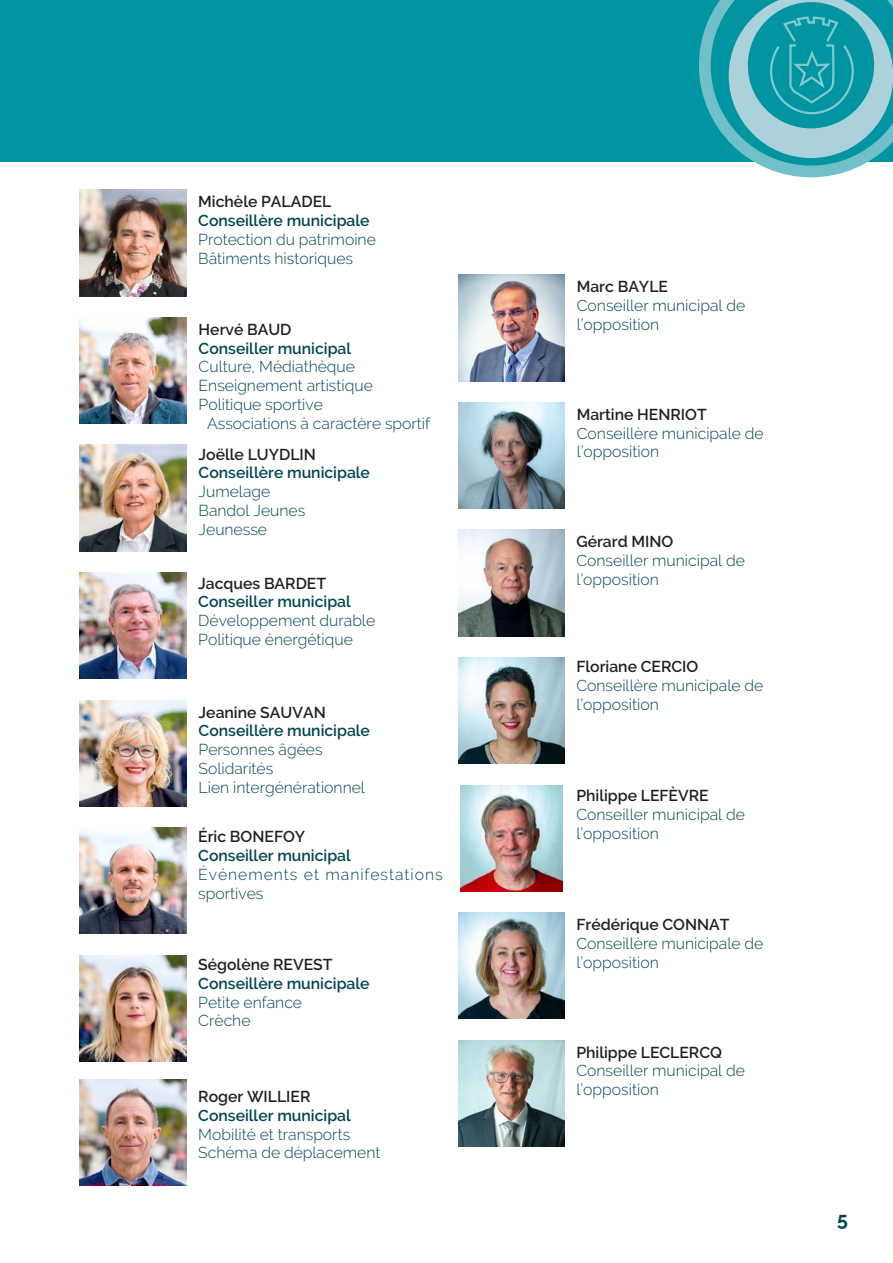
<style>
.page{position:relative;width:893px;height:1263px;background:#fff}
.page>*{position:absolute;margin:0;border:0;box-sizing:border-box;transform-origin:0 0}
.Paragraphe_corps_tex{font:700 19.5px "Raleway";color:#004650}
.Paragraphe_corps_tex-2{font:300 15.75px/18.8px "Raleway";color:#004650}
.Paragraphe_corps_tex-3{font:600 15.75px "Raleway";color:#231f20}
.Paragraphe_corps_tex-4{font:600 15.75px "Raleway";color:#004650}
.Paragraphe_corps_tex-5{font:300 15.75px/18.8px "Raleway";letter-spacing:.06em;color:#004650}
</style>
<div class="page">
<div style="left:0;top:0;width:893px;height:162px;background:#0095a1"></div>
<img style="left:80px;top:190px;width:106px;height:106px">
<img style="left:80px;top:317px;width:106px;height:107px">
<img style="left:80px;top:445px;width:106px;height:106px">
<img style="left:80px;top:572px;width:106px;height:107px">
<img style="left:80px;top:700px;width:106px;height:106px">
<img style="left:80px;top:828px;width:106px;height:106px">
<img style="left:459px;top:275px;width:105px;height:106px">
<img style="left:459px;top:402px;width:105px;height:107px">
<img style="left:459px;top:530px;width:105px;height:106px">
<img style="left:459px;top:657px;width:105px;height:107px">
<img style="left:460px;top:785px;width:103px;height:106px">
<img style="left:459px;top:913px;width:105px;height:106px">
<img style="left:459px;top:1040px;width:105px;height:106px">
<img style="left:80px;top:955px;width:106px;height:106px">
<svg style="left:699px;top:0;width:194px;height:177px"></svg>
<img style="left:80px;top:1079px;width:106px;height:106px">
<p class="Paragraphe_corps_tex-3" style="left:198px;top:193px;width:135px">Michèle PALADEL</p>
<p class="Paragraphe_corps_tex-4" style="left:198px;top:212px;width:173px">Conseillère municipale</p>
<p class="Paragraphe_corps_tex-2" style="left:198px;top:230px;width:179px">Protection du patrimoine</p>
<p class="Paragraphe_corps_tex-2" style="left:198px;top:249px;width:156px">Bâtiments historiques</p>
<p class="Paragraphe_corps_tex-3" style="left:199px;top:320px;width:94px">Hervé BAUD</p>
<p class="Paragraphe_corps_tex-4" style="left:199px;top:339px;width:154px">Conseiller municipal</p>
<p class="Paragraphe_corps_tex-2" style="left:199px;top:357px;width:158px">Culture, Médiathèque</p>
<p class="Paragraphe_corps_tex-2" style="left:199px;top:376px;width:176px">Enseignement artistique</p>
<p class="Paragraphe_corps_tex-2" style="left:199px;top:395px;width:126px">Politique sportive</p>
<p class="Paragraphe_corps_tex-2" style="left:207px;top:414px;width:225px">Associations à caractère sportif</p>
<p class="Paragraphe_corps_tex-3" style="left:199px;top:445px;width:119px">Joëlle LUYDLIN</p>
<p class="Paragraphe_corps_tex-4" style="left:199px;top:464px;width:173px">Conseillère municipale</p>
<p class="Paragraphe_corps_tex-2" style="left:199px;top:482px;width:73px">Jumelage</p>
<p class="Paragraphe_corps_tex-2" style="left:199px;top:501px;width:108px">Bandol Jeunes</p>
<p class="Paragraphe_corps_tex-2" style="left:199px;top:520px;width:70px">Jeunesse</p>
<p class="Paragraphe_corps_tex-3" style="left:198px;top:574px;width:129px">Jacques BARDET</p>
<p class="Paragraphe_corps_tex-4" style="left:198px;top:593px;width:154px">Conseiller municipal</p>
<p class="Paragraphe_corps_tex-2" style="left:198px;top:611px;width:178px">Développement durable</p>
<p class="Paragraphe_corps_tex-2" style="left:198px;top:630px;width:156px">Politique énergétique</p>
<p class="Paragraphe_corps_tex-3" style="left:199px;top:703px;width:129px">Jeanine SAUVAN</p>
<p class="Paragraphe_corps_tex-4" style="left:199px;top:722px;width:173px">Conseillère municipale</p>
<p class="Paragraphe_corps_tex-2" style="left:199px;top:740px;width:126px">Personnes âgées</p>
<p class="Paragraphe_corps_tex-2" style="left:199px;top:759px;width:76px">Solidarités</p>
<p class="Paragraphe_corps_tex-2" style="left:199px;top:778px;width:168px">Lien intergénérationnel</p>
<p class="Paragraphe_corps_tex-3" style="left:198px;top:828px;width:109px">Éric BONEFOY</p>
<p class="Paragraphe_corps_tex-4" style="left:198px;top:846px;width:154px">Conseiller municipal</p>
<p class="Paragraphe_corps_tex-5" style="left:198px;top:865px;width:246px">Événements et manifestations sportives</p>
<p class="Paragraphe_corps_tex-3" style="left:198px;top:955px;width:136px">Ségolène REVEST</p>
<p class="Paragraphe_corps_tex-4" style="left:198px;top:974px;width:173px">Conseillère municipale</p>
<p class="Paragraphe_corps_tex-2" style="left:198px;top:992px;width:105px">Petite enfance</p>
<p class="Paragraphe_corps_tex-2" style="left:198px;top:1011px;width:54px">Crèche</p>
<p class="Paragraphe_corps_tex-3" style="left:198px;top:1088px;width:114px">Roger WILLIER</p>
<p class="Paragraphe_corps_tex-4" style="left:198px;top:1106px;width:154px">Conseiller municipal</p>
<p class="Paragraphe_corps_tex-2" style="left:198px;top:1125px;width:154px">Mobilité et transports</p>
<p class="Paragraphe_corps_tex-2" style="left:198px;top:1143px;width:184px">Schéma de déplacement</p>
<p class="Paragraphe_corps_tex-3" style="left:577px;top:278px;width:93px">Marc BAYLE</p>
<p class="Paragraphe_corps_tex-2" style="left:577px;top:296px;width:170px">Conseiller municipal de l’opposition</p>
<p class="Paragraphe_corps_tex-3" style="left:577px;top:405px;width:132px">Martine HENRIOT</p>
<p class="Paragraphe_corps_tex-2" style="left:577px;top:424px;width:188px">Conseillère municipale de l’opposition</p>
<p class="Paragraphe_corps_tex-3" style="left:576px;top:533px;width:99px">Gérard MINO</p>
<p class="Paragraphe_corps_tex-2" style="left:576px;top:551px;width:170px">Conseiller municipal de l’opposition</p>
<p class="Paragraphe_corps_tex-3" style="left:576px;top:657px;width:123px">Floriane CERCIO</p>
<p class="Paragraphe_corps_tex-2" style="left:576px;top:676px;width:188px">Conseillère municipale de l’opposition</p>
<p class="Paragraphe_corps_tex-3" style="left:576px;top:786px;width:134px">Philippe LEFÈVRE</p>
<p class="Paragraphe_corps_tex-2" style="left:576px;top:805px;width:170px">Conseiller municipal de l’opposition</p>
<p class="Paragraphe_corps_tex-3" style="left:576px;top:915px;width:155px">Frédérique CONNAT</p>
<p class="Paragraphe_corps_tex-2" style="left:576px;top:934px;width:188px">Conseillère municipale de l’opposition</p>
<p class="Paragraphe_corps_tex-3" style="left:576px;top:1043px;width:147px">Philippe LECLERCQ</p>
<p class="Paragraphe_corps_tex-2" style="left:576px;top:1061px;width:170px">Conseiller municipal de l’opposition</p>
<p class="Paragraphe_corps_tex" style="left:837px;top:1208px;width:12px">5</p>
</div>
